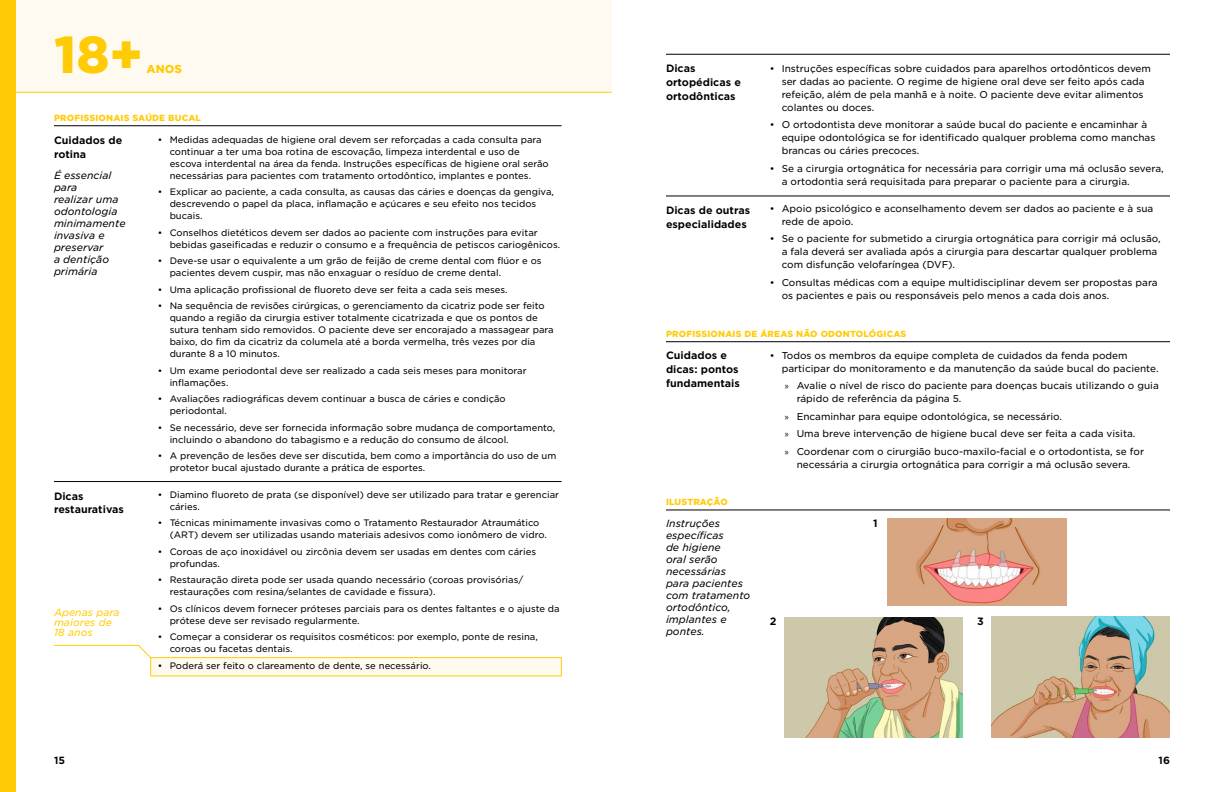
<style>
.page{position:relative;width:1224px;height:792px;background:#fff}
.page>*{position:absolute;margin:0;border:0;box-sizing:border-box;transform-origin:0 0}
.t1{font:900 50px "Gotham S Sm";color:#ffcb05}
.t2{font:900 11px "Gotham S Sm";color:#ffcb05}
.t3{font:700 10.2px/13.8px "Gotham S Sm";color:#000}
.t4{font:italic 10px/12px "Gotham S Sm";color:#000}
.t5{font:italic 10px/10px "Gotham S Sm";color:#ffcb05}
.t6{font:700 10px "Gotham S Sm";color:#000}
.t7{font:9.5px/13px "Gotham S Sm";color:#000}
.t8{font:9px/12px "Gotham S Sm";color:#000}
.t9{font:900 8.5px "Gotham S Sm";letter-spacing:.02em;color:#ffcb05}
.s1{font-family:"Myriad Pro"}
</style>
<div class="page">
<img style="left:991px;top:617px;width:179px;height:120px">
<img style="left:784px;top:617px;width:179px;height:120px">
<img style="left:887px;top:519px;width:179px;height:86px">
<svg style="left:54px;top:645px;width:97px;height:13px"></svg>
<div style="left:150px;top:657px;width:412px;height:19px;background:#fffaf0;border:1px solid #ffcb05"></div>
<div style="left:0;top:0;width:612px;height:93px;background:#fffaf0"></div>
<div style="left:0;top:0;width:16px;height:792px;background:#ffcb05"></div>
<hr style="left:16px;top:92px;width:596px;height:1px;background:#ffcb05">
<hr style="left:54px;top:125px;width:508px;height:1px;background:#000">
<hr style="left:54px;top:481px;width:508px;height:1px;background:#000">
<hr style="left:666px;top:54px;width:504px;height:1px;background:#000">
<hr style="left:666px;top:341px;width:504px;height:1px;background:#000">
<hr style="left:666px;top:196px;width:504px;height:1px;background:#000">
<hr style="left:666px;top:510px;width:504px;height:1px;background:#000">
<h1 class="t1" style="left:54px;top:19px;width:91px">18+</h1>
<p class="t2" style="left:147px;top:61px;width:37px">ANOS</p>
<p class="t9" style="left:54px;top:112px;width:149px">PROFISSIONAIS SAÚDE BUCAL</p>
<p class="t3" style="left:54px;top:133px;width:70px">Cuidados de rotina</p>
<p class="t4" style="left:54px;top:169px;width:73px">É essencial para<br>realizar uma odontologia minimamente invasiva e preservar<br>a dentição primária</p>
<p class="t8" style="left:170px;top:133px;width:381px;text-indent:-12px">• Medidas adequadas de higiene oral devem ser reforçadas a cada consulta para continuar a ter uma boa rotina de escovação, limpeza interdental e uso de escova interdental na área da fenda. Instruções específicas de higiene oral serão necessárias para pacientes com tratamento ortodôntico, implantes e pontes.</p>
<p class="t8" style="left:170px;top:186px;width:386px;text-indent:-12px">• Explicar ao paciente, a cada consulta, as causas das cáries e doenças da gengiva, descrevendo o papel da placa, inflamação e açúcares e seu efeito nos tecidos bucais.</p>
<p class="t8" style="left:170px;top:226px;width:392px;text-indent:-12px">• Conselhos dietéticos devem ser dados ao paciente com instruções para evitar bebidas gaseificadas e reduzir o consumo e a frequência de petiscos cariogênicos.</p>
<p class="t8" style="left:170px;top:255px;width:373px;text-indent:-12px">• Deve-se usar o equivalente a um grão de feijão de creme dental com flúor e os pacientes devem cuspir, mas não enxaguar o resíduo de creme dental.</p>
<p class="t8" style="left:158px;top:283px;width:352px">• Uma aplicação profissional de fluoreto deve ser feita a cada seis meses.</p>
<p class="t8" style="left:170px;top:300px;width:386px;text-indent:-12px">• Na sequência de revisões cirúrgicas, o gerenciamento da cicatriz pode ser feito quando a região da cirurgia estiver totalmente cicatrizada e que os pontos de sutura tenham sido removidos. O paciente deve ser encorajado a massagear para baixo, do fim da cicatriz da columela até a borda vermelha, três vezes por dia durante 8 a 10 minutos.</p>
<p class="t8" style="left:170px;top:364px;width:358px;text-indent:-12px">• Um exame periodontal deve ser realizado a cada seis meses para monitorar inflamações.</p>
<p class="t8" style="left:170px;top:393px;width:338px;text-indent:-12px">• Avaliações radiográficas devem continuar a busca de cáries e condição periodontal.</p>
<p class="t8" style="left:170px;top:421px;width:387px;text-indent:-12px">• Se necessário, deve ser fornecida informação sobre mudança de comportamento, incluindo o abandono do tabagismo e a redução do consumo de álcool.</p>
<p class="t8" style="left:170px;top:450px;width:388px;text-indent:-12px">• A prevenção de lesões deve ser discutida, bem como a importância do uso de um protetor bucal ajustado durante a prática de esportes.</p>
<p class="t8" style="left:170px;top:488px;width:391px;text-indent:-12px">• Diamino fluoreto de prata (se disponível) deve ser utilizado para tratar e gerenciar cáries.</p>
<p class="t8" style="left:170px;top:517px;width:379px;text-indent:-12px">• Técnicas minimamente invasivas como o Tratamento Restaurador Atraumático (ART) devem ser utilizadas usando materiais adesivos como ionômero de vidro.</p>
<p class="t8" style="left:170px;top:545px;width:368px;text-indent:-12px">• Coroas de aço inoxidável ou zircônia devem ser usadas em dentes com cáries profundas.</p>
<p class="t8" style="left:170px;top:574px;width:355px;text-indent:-12px">• Restauração direta pode ser usada quando necessário (coroas provisórias/ restaurações com resina/selantes de cavidade e fissura).</p>
<p class="t8" style="left:170px;top:602px;width:392px;text-indent:-12px">• Os clínicos devem fornecer próteses parciais para os dentes faltantes e o ajuste da prótese deve ser revisado regularmente.</p>
<p class="t8" style="left:170px;top:631px;width:370px;text-indent:-12px">• Começar a considerar os requisitos cosméticos: por exemplo, ponte de resina, coroas ou facetas dentais.</p>
<p class="t8" style="left:158px;top:660px;width:275px">• Poderá ser feito o clareamento de dente, se necessário.</p>
<p class="t3" style="left:54px;top:489px;width:71px">Dicas restaurativas</p>
<p class="t5" style="left:54px;top:608px;width:67px">Apenas para maiores de<br>18 anos</p>
<p class="t3" style="left:666px;top:62px;width:77px">Dicas ortopédicas e ortodônticas</p>
<p class="t3" style="left:666px;top:203px;width:86px">Dicas de outras especialidades</p>
<p class="t7" style="left:782px;top:62px;width:371px;text-indent:-12px">• Instruções específicas sobre cuidados para aparelhos ortodônticos devem ser dadas ao paciente. O regime de higiene oral deve ser feito após cada refeição, além de pela manhã e à noite. O paciente deve evitar alimentos colantes ou doces.</p>
<p class="t7" style="left:782px;top:118px;width:375px;text-indent:-12px">• O ortodontista deve monitorar a saúde bucal do paciente e encaminhar à equipe odontológica se for identificado qualquer problema como manchas brancas ou cáries precoces.</p>
<p class="t7" style="left:782px;top:162px;width:384px;text-indent:-12px">• Se a cirurgia ortognática for necessária para corrigir uma má oclusão severa, a ortodontia será requisitada para preparar o paciente para a cirurgia.</p>
<p class="t7" style="left:782px;top:202px;width:373px;text-indent:-12px">• Apoio psicológico e aconselhamento devem ser dados ao paciente e à sua rede de apoio.</p>
<p class="t7" style="left:782px;top:232px;width:381px;text-indent:-12px">• Se o paciente for submetido a cirurgia ortognática para corrigir má oclusão, a fala deverá ser avaliada após a cirurgia para descartar qualquer problema com disfunção velofaríngea (DVF).</p>
<p class="t7" style="left:782px;top:276px;width:377px;text-indent:-12px">• Consultas médicas com a equipe multidisciplinar devem ser propostas para os pacientes e pais ou responsáveis pelo menos a cada dois anos.</p>
<p class="t9" style="left:666px;top:328px;width:242px">PROFISSIONAIS DE ÁREAS NÃO ODONTOLÓGICAS</p>
<p class="t7" style="left:782px;top:349px;width:378px;text-indent:-12px">• Todos os membros da equipe completa de cuidados da fenda podem participar do monitoramento e da manutenção da saúde bucal do paciente.</p>
<p class="t7" style="left:797px;top:379px;width:364px;text-indent:-12px"><span class="s1">»</span> Avalie o nível de risco do paciente para doenças bucais utilizando o guia rápido de referência da página 5.</p>
<p class="t7" style="left:785px;top:407px;width:361px;line-height:17.5px"><span class="s1">»</span> Encaminhar para equipe odontológica, se necessário.<br><span class="s1">»</span> Uma breve intervenção de higiene bucal deve ser feita a cada visita.<br><span class="s1">»</span> Coordenar com o cirurgião buco-maxilo-facial e o ortodontista, se for</p>
<p class="t7" style="left:797px;top:458px;width:335px">necessária a cirurgia ortognática para corrigir a má oclusão severa.</p>
<p class="t3" style="left:666px;top:349px;width:75px">Cuidados e dicas: pontos fundamentais</p>
<p class="t9" style="left:666px;top:496px;width:63px">ILUSTRAÇÃO</p>
<p class="t4" style="left:666px;top:518px;width:56px">Instruções</p>
<p class="t3" style="left:873px;top:517px;width:6px">1</p>
<p class="t4" style="left:666px;top:530px;width:86px">específicas<br>de higiene<br>oral serão necessárias para pacientes com tratamento ortodôntico, implantes e pontes.</p>
<p class="t3" style="left:770px;top:614px;width:8px">2</p>
<p class="t3" style="left:977px;top:614px;width:8px">3</p>
<p class="t6" style="left:54px;top:753px;width:13px">15</p>
<p class="t6" style="left:1159px;top:753px;width:13px">16</p>
</div>
